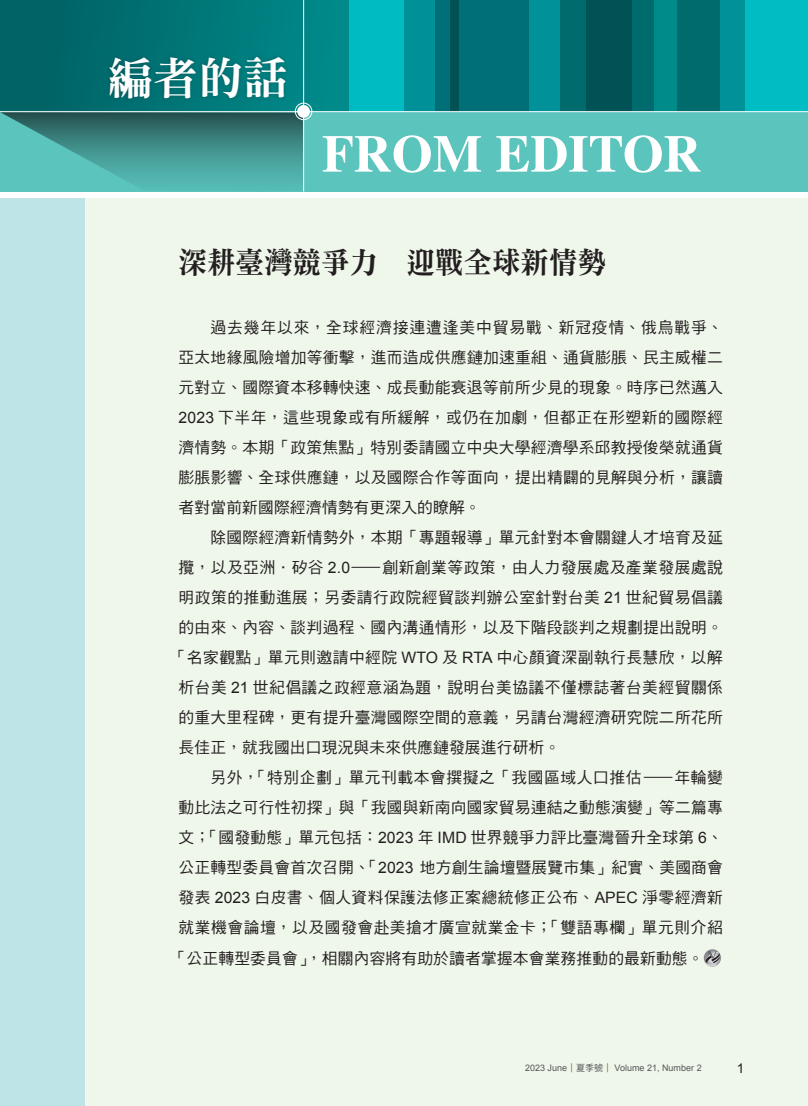
<style>
.page{position:relative;width:808px;height:1106px;background:#fff}
.page>*{position:absolute;margin:0;border:0;box-sizing:border-box;transform-origin:0 0}
.t1{font:700 52.5px "Times";color:#fff}
.t2{font:45px "DF Ming Std W9";color:#fff}
.t3{font:30px "DF Ming Std W9";color:#231f20;scale:.95 1}
.t4{font:15.75px/30px "DF Hei Std W5";letter-spacing:.02em;color:#231f20;text-align:justify}
.t5{font:13.5px "Arial";color:#231f20}
.t6{font:9px "Arial";color:#57585a}
.s1{font-family:"Arial"}
.s2{font-family:"DF Hei Std W5"}
</style>
<div class="page">
<div style="left:81px;top:198px;width:727px;height:908px;background:#eff6ea"></div>
<div style="left:0;top:0;width:808px;height:191px;background:#5ac4bd"></div>
<svg style="left:704px;top:949px;width:17px;height:17px"></svg>
<svg style="left:705px;top:951px;width:15px;height:15px"></svg>
<div style="left:0;top:198px;width:85px;height:908px;background:#bee4e8"></div>
<div style="left:0;top:0;width:808px;height:112px;background:#008b8b"></div>
<div style="left:720px;top:0;width:88px;height:112px;background:#00bdc3"></div>
<svg style="left:677px;top:0;width:67px;height:111px;background:#00787c"></svg>
<div style="left:587px;top:0;width:67px;height:112px;background:#006b6d"></div>
<svg style="left:438px;top:0;width:193px;height:111px"></svg>
<svg style="left:0;top:0;width:438px;height:111px"></svg>
<svg style="left:0;top:112px;width:303px;height:74px"></svg>
<div style="left:105px;top:53px;width:185px;height:50px;background:#231f20;opacity:.3"></div>
<hr style="left:0;top:111px;width:808px;height:1px;background:#fff">
<hr style="left:303px;top:0;width:1px;height:191px;background:#fff">
<div style="left:297px;top:105px;width:13px;height:13px;background:#fff;border-radius:50%"></div>
<div style="left:295px;top:103px;width:17px;height:17px;border:1px solid #fff;border-radius:50%"></div>
<h2 class="t2" style="left:108px;top:53px;width:181px">編者的話</h2>
<h1 class="t1" style="left:322px;top:104px;width:381px">FROM EDITOR</h1>
<h3 class="t3" style="left:179px;top:245px;width:452px">深耕臺灣競爭力　迎戰全球新情勢</h3>
<p class="t4" style="left:179px;top:312px;width:546px;text-indent:32px">過去幾年以來，全球經濟接連遭逢美中貿易戰、新冠疫情、俄烏戰爭、亞太地緣風險增加等衝擊，進而造成供應鏈加速重組、通貨膨脹、民主威權二元對立、國際資本移轉快速、成長動能衰退等前所少見的現象。時序已然邁入<span class="s1">2023</span> 下半年，這些現象或有所緩解，或仍在加劇，但都正在形塑新的國際經濟情勢。本期「政策焦點」特別委請國立中央大學經濟學系邱教授俊榮就通貨膨脹影響、全球供應鏈，以及國際合作等面向，提出精闢的見解與分析，讓讀者對當前新國際經濟情勢有更深入的瞭解。</p>
<p class="t4" style="left:210px;top:522px;width:514px">除國際經濟新情勢外，本期「專題報導」單元針對本會關鍵人才培育及延</p>
<p class="t4" style="left:179px;top:552px;width:546px">攬，以及亞洲．矽谷 <span class="s1">2.0</span>—創新創業等政策，由人力發展處及產業發展處說</p>
<p class="t4" style="left:179px;top:582px;width:546px">明政策的推動進展；另委請行政院經貿談判辦公室針對台美 <span class="s1">21</span> 世紀貿易倡議</p>
<p class="t4" style="left:179px;top:612px;width:546px">的由來、內容、談判過程、國內溝通情形，以及下階段談判之規劃提出說明。</p>
<p class="t4" style="left:171px;top:642px;width:554px">「名家觀點」單元則邀請中經院 <span class="s1">WTO</span> 及 <span class="s1">RTA</span> 中心顏資深副執行長慧欣，以解</p>
<p class="t4" style="left:179px;top:672px;width:546px">析台美 <span class="s1">21</span> 世紀倡議之政經意涵為題，說明台美協議不僅標誌著台美經貿關係</p>
<p class="t4" style="left:179px;top:702px;width:546px">的重大里程碑，更有提升臺灣國際空間的意義，另請台灣經濟研究院二所花所</p>
<p class="t4" style="left:179px;top:732px;width:383px">長佳正，就我國出口現況與未來供應鏈發展進行研析。</p>
<p class="t4" style="left:210px;top:762px;width:514px">另外，「特別企劃」單元刊載本會撰擬之「我國區域人口推估—年輪變</p>
<p class="t4" style="left:179px;top:792px;width:546px">動比法之可行性初探」與「我國與新南向國家貿易連結之動態演變」等二篇專</p>
<p class="t4" style="left:179px;top:822px;width:546px">文；「國發動態」單元包括：<span class="s1">2023</span> 年 <span class="s1">IMD</span> 世界競爭力評比臺灣晉升全球第 <span class="s1">6</span>、</p>
<p class="t4" style="left:179px;top:852px;width:546px">公正轉型委員會首次召開、「<span class="s1">2023</span> 地方創生論壇暨展覽市集」紀實、美國商會</p>
<p class="t4" style="left:179px;top:882px;width:546px">發表 <span class="s1">2023</span> 白皮書、個人資料保護法修正案總統修正公布、<span class="s1">APEC</span> 淨零經濟新</p>
<p class="t4" style="left:179px;top:912px;width:546px">就業機會論壇，以及國發會赴美搶才廣宣就業金卡；「雙語專欄」單元則介紹</p>
<p class="t4" style="left:171px;top:942px;width:534px">「公正轉型委員會」，相關內容將有助於讀者掌握本會業務推動的最新動態。</p>
<p class="t6" style="left:525px;top:1062px;width:178px">2023 June<span class="s2">｜夏季號｜</span> Volume 21, Number 2</p>
<p class="t5" style="left:737px;top:1059px;width:9px">1</p>
</div>
